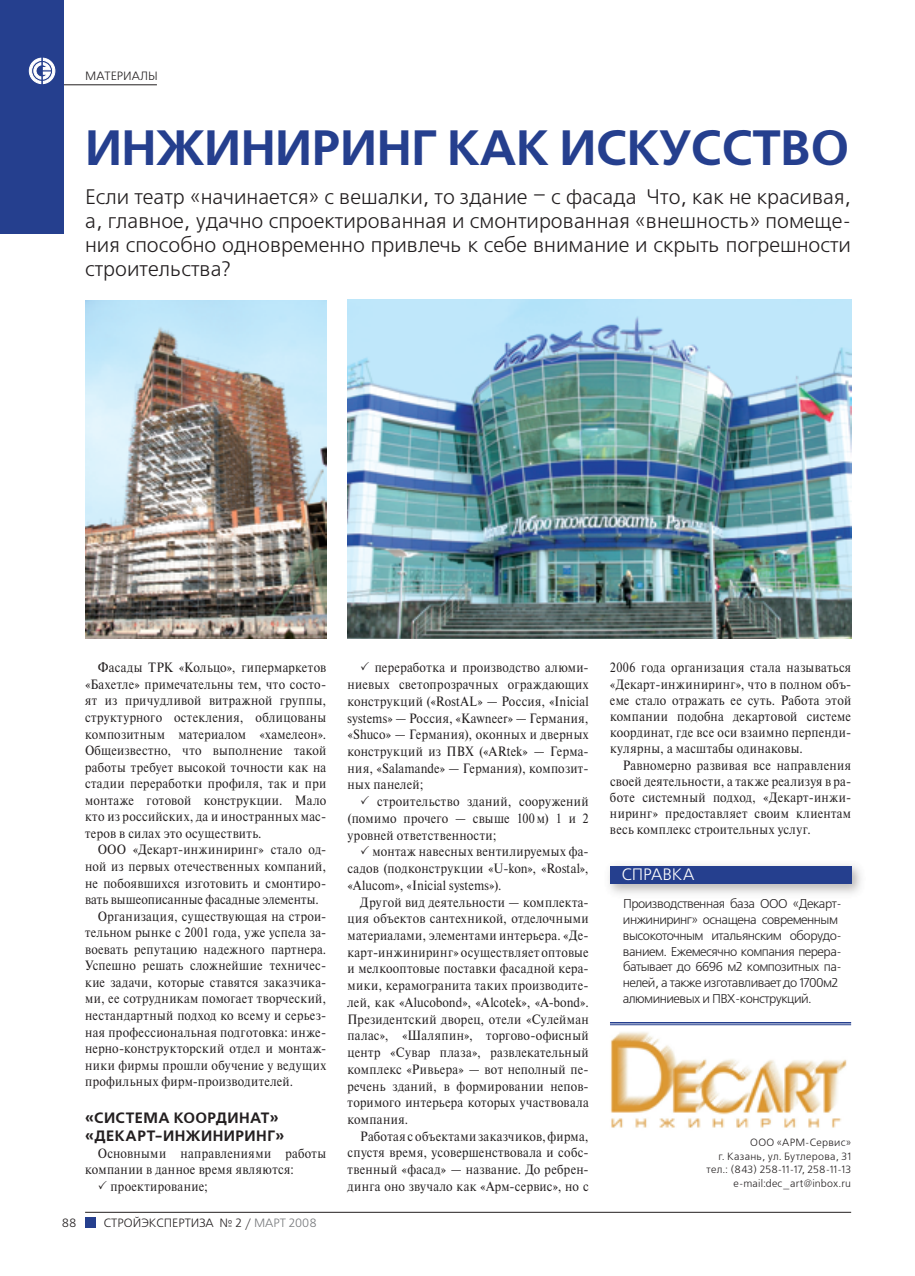
<style>
.page{position:relative;width:915px;height:1276px;background:#fff}
.page>*{position:absolute;margin:0;border:0;box-sizing:border-box;transform-origin:0 0}
.t1{font:700 49.5px "Free Set C";letter-spacing:-.01em;color:#253f8e}
.t2{font:21px/24px "Free Set C";color:#231f20;text-align:justify}
.t3{font:16.5px "Free Set C";letter-spacing:-.01em;color:#fff}
.t4{font:700 15px/18.3px "Free Set C";letter-spacing:.03em;color:#231f20}
.t5{font:13.5px/16.6px "Newton C";letter-spacing:.025em;color:#231f20;text-align:justify;scale:.9 1}
.t6{font:13.5px "Newton C";color:#231f20;scale:.9 1}
.t7{font:12.75px/15.8px "Free Set C";letter-spacing:-.04em;color:#231f20}
.t8{font:12px "Free Set C";color:#231f20}
.t9{font:10.5px/13.5px "Free Set C";letter-spacing:.02em;color:#231f20;text-align:right}
.s1{color:#76787b}
</style>
<div class="page">
<hr style="left:0;top:85px;width:157px;height:1px;background:#231f20">
<div style="left:0;top:0;width:64px;height:234px;background:#253f8e"></div>
<div style="left:85px;top:1217px;width:11px;height:10px;background:#253f8e"></div>
<hr style="left:85px;top:1212px;width:765px;height:1px;background:#231f20">
<svg style="left:29px;top:58px;width:26px;height:26px"></svg>
<img style="left:611px;top:1032px;width:236px;height:96px">
<hr style="left:609px;top:1022px;width:241px;height:1px;background:#253f8e">
<hr style="left:609px;top:1024px;width:241px;height:1px;background:#253f8e">
<img style="left:347px;top:300px;width:503px;height:338px">
<img style="left:85px;top:300px;width:241px;height:338px">
<img style="left:609px;top:865px;width:252px;height:29px">
<div style="left:609px;top:866px;width:241px;height:18px;background:#253f8e"></div>
<p class="t8" style="left:85px;top:70px;width:74px">МАТЕРИАЛЫ</p>
<h1 class="t1" style="left:85px;top:120px;width:765px">ИНЖИНИРИНГ КАК ИСКУССТВО</h1>
<p class="t2" style="left:85px;top:185px;width:767px">Если театр «начинается» с вешалки, то здание – с фасада Что, как не красивая, а, главное, удачно спроектированная и смонтированная «внешность» помеще&shy;ния способно одновременно привлечь к себе внимание и скрыть погрешности строительства?</p>
<p class="t5" style="left:85px;top:659px;width:269px;text-indent:13px">Фасады ТРК «Кольцо», гипермаркетов «Бахетле» примечательны тем, что состо&shy;ят из причудливой витражной группы, структурного остекления, облицованы композитным материалом «хамелеон».<br>Общеизвестно, что выполнение такой работы требует высокой точности как на стадии переработки профиля, так и при монтаже готовой конструкции. Мало кто из российских, да и иностранных мас&shy;теров в силах это осуществить.</p>
<p class="t5" style="left:98px;top:841px;width:255px">ООО «Декарт-инжиниринг» стало од-</p>
<p class="t5" style="left:85px;top:858px;width:269px">ной из первых отечественных компаний,</p>
<p class="t5" style="left:85px;top:874px;width:269px">не побоявшихся изготовить и смонтиро-</p>
<p class="t6" style="left:85px;top:892px;width:261px">вать вышеописанные фасадные элементы.</p>
<p class="t5" style="left:98px;top:907px;width:255px">Организация, существующая на строи-</p>
<p class="t5" style="left:85px;top:924px;width:269px">тельном рынке с 2001 года, уже успела за-</p>
<p class="t5" style="left:85px;top:941px;width:269px">воевать репутацию надежного партнера.</p>
<p class="t5" style="left:85px;top:957px;width:269px">Успешно решать сложнейшие техничес-</p>
<p class="t5" style="left:85px;top:974px;width:269px">кие задачи, которые ставятся заказчика-</p>
<p class="t5" style="left:85px;top:990px;width:269px">ми, ее сотрудникам помогает творческий,</p>
<p class="t5" style="left:85px;top:1007px;width:269px">нестандартный подход ко всему и серьез-</p>
<p class="t5" style="left:85px;top:1023px;width:269px">ная профессиональная подготовка: инже-</p>
<p class="t5" style="left:85px;top:1040px;width:269px">нерно-конструкторский отдел и монтаж-</p>
<p class="t5" style="left:85px;top:1056px;width:269px">ники фирмы прошли обучение у ведущих</p>
<p class="t5" style="left:85px;top:1073px;width:232px">профильных фирм-производителей.</p>
<p class="t4" style="left:85px;top:1109px;width:200px">«СИСТЕМА КООРДИНАТ» «ДЕКАРТ-ИНЖИНИРИНГ»</p>
<p class="t5" style="left:98px;top:1145px;width:255px">Основными направлениями работы</p>
<p class="t5" style="left:85px;top:1161px;width:233px">компании в данное время являются:</p>
<p class="t5" style="left:110px;top:1178px;width:110px">проектирование;</p>
<p class="t8" style="left:62px;top:1216px;width:16px">88</p>
<p class="t8" style="left:104px;top:1216px;width:214px">СТРОЙЭКСПЕРТИЗА № 2 / <span class="s1">МАРТ 2008</span></p>
<p class="t5" style="left:347px;top:659px;width:269px;text-indent:27px">переработка и производство алюми&shy;ниевых светопрозрачных ограждающих конструкций («RostAL» — Россия, «Inicial systems» — Россия, «Kawneer» — Германия, «Shuco» — Германия), оконных и дверных конструкций из ПВХ («ARtek» — Герма&shy;ния, «Salamande» — Германия), композит&shy;ных панелей;</p>
<p class="t5" style="left:347px;top:793px;width:269px;text-indent:30px">строительство зданий, сооружений (помимо прочего — свыше 100м) 1 и 2 уровней ответственности;</p>
<p class="t5" style="left:347px;top:843px;width:269px;text-indent:25px">монтаж навесных вентилируемых фа&shy;садов (подконструкции «U-kon», «Rostal», «Alucom», «Inicial systems»).</p>
<p class="t5" style="left:347px;top:893px;width:269px;text-indent:13px">Другой вид деятельности — комплекта&shy;ция объектов сантехникой, отделочными материалами, элементами интерьера. «Де&shy;карт-инжиниринг» осуществляет оптовые и мелкооптовые поставки фасадной кера&shy;мики, керамогранита таких производите&shy;лей, как «Alucobond», «Alcotek», «A-bond».<br>Президентский дворец, отели «Сулейман палас», «Шаляпин», торгово-офисный центр «Сувар плаза», развлекательный комплекс «Ривьера» — вот неполный пе&shy;речень зданий, в формировании непов&shy;торимого интерьера которых участвовала компания.</p>
<p class="t5" style="left:347px;top:1127px;width:269px;text-indent:13px">Работая с объектами заказчиков, фирма, спустя время, усовершенствовала и собс&shy;твенный «фасад» — название. До ребрен&shy;динга оно звучало как «Арм-сервис», но с</p>
<p class="t5" style="left:609px;top:660px;width:269px;line-height:16.2px">2006 года организация стала называться «Декарт-инжиниринг», что в полном объ&shy;еме стало отражать ее суть. Работа этой компании подобна декартовой системе координат, где все оси взаимно перпенди&shy;кулярны, а масштабы одинаковы.</p>
<p class="t5" style="left:609px;top:757px;width:269px;line-height:16.2px;text-indent:13px">Равномерно развивая все направления своей деятельности, а также реализуя в ра&shy;боте системный подход, «Декарт-инжи&shy;ниринг» предоставляет своим клиентам весь комплекс строительных услуг.</p>
<p class="t3" style="left:621px;top:865px;width:74px">СПРАВКА</p>
<p class="t7" style="left:622px;top:896px;width:220px">Производственная база ООО «Декарт&shy;инжиниринг» оснащена современным высокоточным итальянским оборудо&shy;ванием. Ежемесячно компания перера&shy;батывает до 6696 м2 композитных па&shy;нелей, а также изготавливает до 1700м2 алюминиевых и ПВХ-конструкций.</p>
<p class="t9" style="left:706px;top:1136px;width:146px">ООО «АРМ-Сервис»<br>г. Казань, ул. Бутлерова, 31 тел.: (843) 258-11-17, 258-11-13 e-mail:dec_art@inbox.ru</p>
</div>
